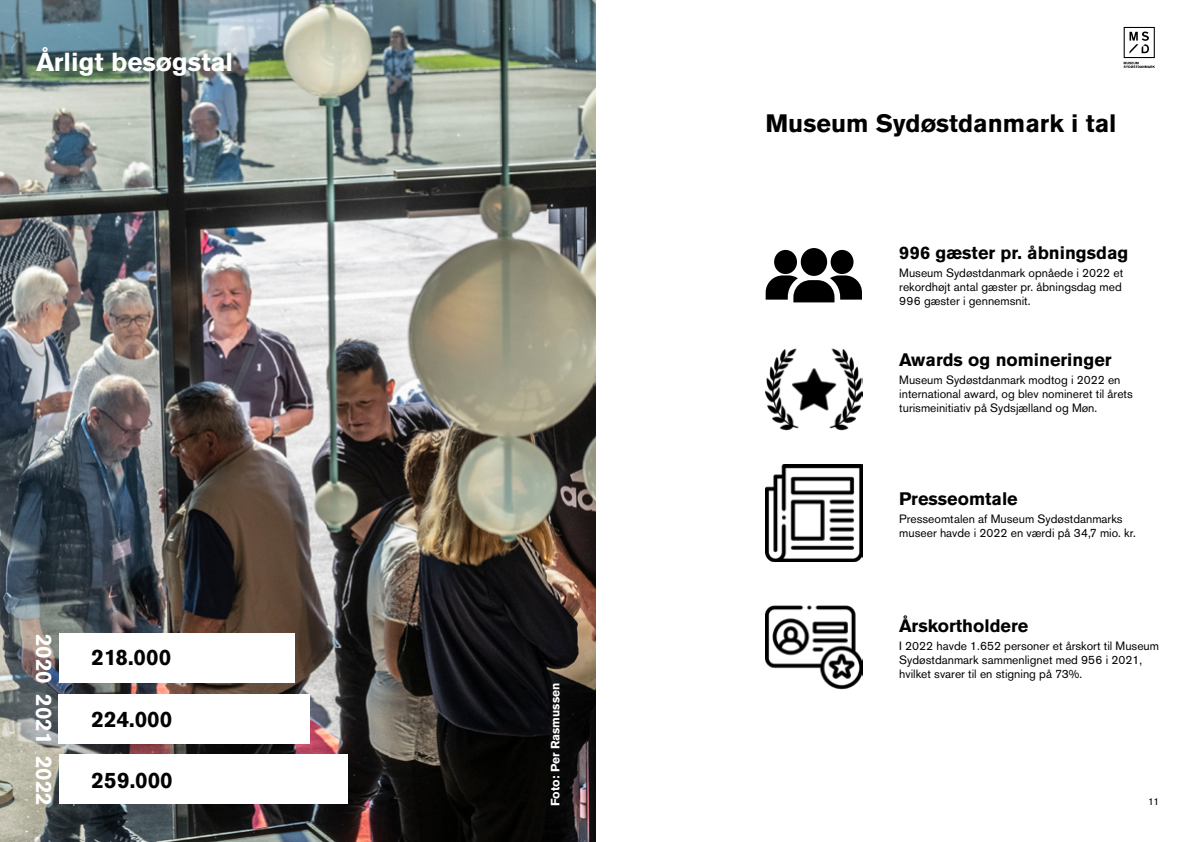
<style>
.page{position:relative;width:1191px;height:842px;background:#fff}
.page>*{position:absolute;margin:0;border:0;box-sizing:border-box;transform-origin:0 0}
.t1{font:700 25.9px "Akzidenz Grotesk Pro";color:#fff}
.t2{font:700 25px "Akzidenz Grotesk Pro";color:#020203}
.t3{font:700 22.3px "Akzidenz Grotesk Pro";color:#020203}
.t4{font:700 22.3px "Akzidenz Grotesk Pro";color:#fff}
.t5{font:700 18px "Akzidenz Grotesk Pro";color:#020203}
.t6{font:12px/14px "Akzidenz Grotesk Pro";color:#020203}
.t7{font:12px/14px "Akzidenz Grotesk Pro";color:#000}
.t8{font:700 12px "Akzidenz Grotesk Pro";color:#fff}
.t9{font:10px "Akzidenz Grotesk Pro";color:#000}
</style>
<div class="page">
<svg style="left:1123px;top:27px;width:31px;height:41px"></svg>
<img style="left:0;top:0;width:595px;height:842px">
<svg style="left:765px;top:248px;width:97px;height:54px"></svg>
<img style="left:765px;top:348px;width:97px;height:83px">
<img style="left:765px;top:465px;width:97px;height:97px">
<img style="left:765px;top:605px;width:97px;height:85px">
<div style="left:59px;top:634px;width:236px;height:49px;background:#fff"></div>
<div style="left:59px;top:694px;width:251px;height:49px;background:#fff"></div>
<div style="left:59px;top:755px;width:288px;height:49px;background:#fff"></div>
<h1 class="t1" style="left:36px;top:45px;width:199px">Årligt besøgstal</h1>
<h3 class="t4" style="left:58px;top:634px;width:174px;rotate:90deg">2020 2021 2022</h3>
<h3 class="t3" style="left:92px;top:643px;width:81px">218.000</h3>
<h3 class="t3" style="left:92px;top:704px;width:82px">224.000</h3>
<h3 class="t3" style="left:92px;top:765px;width:83px">259.000</h3>
<p class="t8" style="left:547px;top:806px;width:125px;rotate:-90deg">Foto: Per Rasmussen</p>
<h2 class="t2" style="left:765px;top:107px;width:353px">Museum Sydøstdanmark i tal</h2>
<h3 class="t5" style="left:899px;top:241px;width:231px">996 gæster pr. åbningsdag</h3>
<p class="t6" style="left:899px;top:266px;width:225px">Museum Sydøstdanmark opnåede i 2022 et rekordhøjt antal gæster pr. åbningsdag med<br>996 gæster i gennemsnit.</p>
<h3 class="t5" style="left:899px;top:348px;width:214px">Awards og nomineringer</h3>
<p class="t6" style="left:899px;top:373px;width:235px">Museum Sydøstdanmark modtog i 2022 en international award, og blev nomineret til årets turismeinitiativ på Sydsjælland og Møn.</p>
<h3 class="t5" style="left:899px;top:487px;width:120px">Presseomtale</h3>
<p class="t6" style="left:899px;top:512px;width:238px">Presseomtalen af Museum Sydøstdanmarks museer havde i 2022 en værdi på 34,7 mio. kr.</p>
<h3 class="t5" style="left:899px;top:613px;width:131px">Årskortholdere</h3>
<p class="t7" style="left:899px;top:638px;width:261px">I 2022 havde 1.652 personer et årskort til Museum<br>Sydøstdanmark sammenlignet med 956 i 2021, hvilket svarer til en stigning på 73%.</p>
<p class="t9" style="left:1148px;top:795px;width:13px">11</p>
</div>
